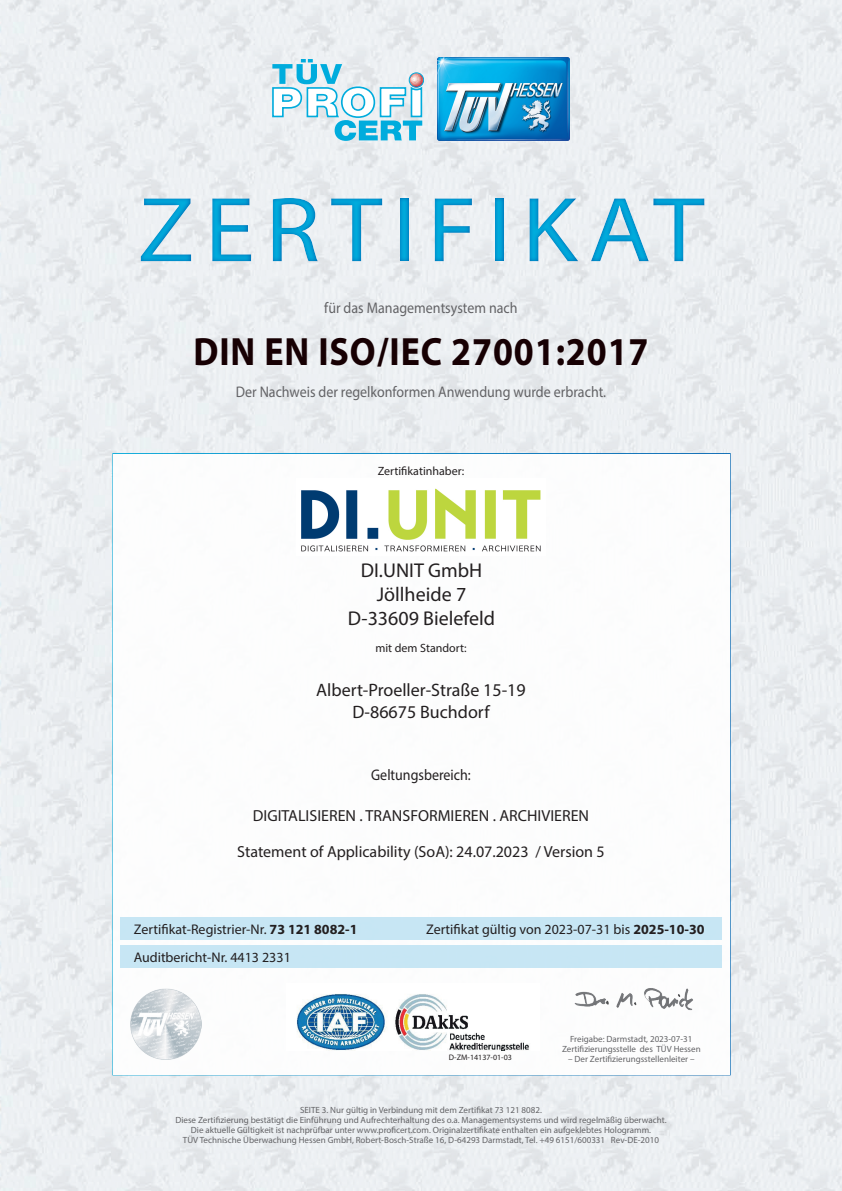
<style>
.page{position:relative;width:842px;height:1191px;background:#fff}
.page>*{position:absolute;margin:0;border:0;box-sizing:border-box;transform-origin:0 0}
.t1{font:93px "Myriad Pro";letter-spacing:.1em;color:#00acdd;scale:1.1 1}
.t2{font:700 39.6px "Myriad Pro";letter-spacing:.025em;color:#170003;scale:.91 1}
.t3{font:20px/24px "Myriad Pro";color:#231f20;text-align:center}
.t4{font:18px/21.6px "Myriad Pro";color:#231f20;text-align:center}
.t5{font:16px "Myriad Pro";color:#231f20}
.t6{font:15.4px "Myriad Pro";color:#636366;scale:.91 1}
.t7{font:15.4px "Myriad Pro";color:#231f20;scale:.91 1}
.t8{font:14px/28.1px "Myriad Pro";color:#231f20}
.t9{font:12px "Myriad Pro";color:#231f20}
.t10{font:9px/10px "Myriad Pro";color:#636366;text-align:center}
.t11{font:8px "Myriad Pro";color:#231f20}
.s1{font-weight:700}
</style>
<div class="page">
<img style="left:0;top:0;width:842px;height:1191px">
<img style="left:437px;top:57px;width:132px;height:83px">
<svg style="left:272px;top:59px;width:152px;height:82px"></svg>
<div style="left:112px;top:453px;width:619px;height:622px;background:#fff;border:2px solid #fff"></div>
<div style="left:120px;top:945px;width:602px;height:23px;background:#c1e4f4"></div>
<div style="left:121px;top:917px;width:601px;height:22px;background:#c1e4f4"></div>
<img style="left:746px;top:895px;width:77px;height:55px">
<img style="left:736px;top:795px;width:97px;height:40px">
<img style="left:737px;top:681px;width:95px;height:34px">
<img style="left:738px;top:576px;width:93px;height:35px">
<img style="left:737px;top:479px;width:91px;height:36px">
<img style="left:731px;top:1082px;width:99px;height:52px">
<img style="left:574px;top:988px;width:119px;height:23px">
<img style="left:297px;top:994px;width:232px;height:57px">
<div style="left:0;top:172px;width:842px;height:114px;background:#006bb6;opacity:.75"></div>
<img style="left:301px;top:488px;width:240px;height:64px">
<img style="left:130px;top:988px;width:71px;height:71px">
<h1 class="t1" style="left:138px;top:173px;width:517px">ZERTIFIKAT</h1>
<h3 class="t6" style="left:324px;top:298px;width:214px">für das Managementsystem nach</h3>
<h2 class="t2" style="left:193px;top:326px;width:502px">DIN EN ISO/IEC 27001:2017</h2>
<h3 class="t6" style="left:236px;top:382px;width:408px">Der Nachweis der regelkonformen Anwendung wurde erbracht.</h3>
<h3 class="t9" style="left:378px;top:464px;width:88px">Zertifikatinhaber:</h3>
<h3 class="t3" style="left:348px;top:558px;width:149px">DI.UNIT GmbH<br>Jöllheide 7<br>D-33609 Bielefeld</h3>
<h3 class="t9" style="left:375px;top:640px;width:92px">mit dem Standort:</h3>
<h3 class="t4" style="left:316px;top:679px;width:211px">Albert-Proeller-Straße 15-19<br>D-86675 Buchdorf</h3>
<h3 class="t7" style="left:371px;top:765px;width:111px">Geltungsbereich:</h3>
<h3 class="t5" style="left:253px;top:806px;width:338px">DIGITALISIEREN . TRANSFORMIEREN . ARCHIVIEREN</h3>
<h3 class="t5" style="left:237px;top:842px;width:369px">Statement of Applicability (SoA): 24.07.2023 / Version 5</h3>
<h3 class="t8" style="left:134px;top:915px;width:225px">Zertifikat-Registrier-Nr. <span class="s1">73 121 8082-1<br></span>Auditbericht-Nr. 4413 2331</h3>
<h3 class="t8" style="left:426px;top:915px;width:280px">Zertifikat gültig von 2023-07-31 bis <span class="s1">2025-10-30</span></h3>
<p class="t11" style="left:449px;top:1052px;width:64px">D-ZM-14137-01-03</p>
<p class="t10" style="left:562px;top:1034px;width:140px">Freigabe: Darmstadt, 2023-07-31<br>Zertifizierungsstelle des TÜV Hessen</p>
<p class="t10" style="left:568px;top:1054px;width:128px">– Der Zertifizierungsstellenleiter –</p>
<p class="t10" style="left:175px;top:1105px;width:493px">SEITE 3. Nur gültig in Verbindung mit dem Zertifikat 73 121 8082.<br>Diese Zertifizierung bestätigt die Einführung und Aufrechterhaltung des o.a. Managementsystems und wird regelmäßig überwacht.<br>Die aktuelle Gültigkeit ist nachprüfbar unter www.proficert.com. Originalzertifikate enthalten ein aufgeklebtes Hologramm.<br>TÜV Technische Überwachung Hessen GmbH, Robert-Bosch-Straße 16, D-64293 Darmstadt, Tel. +49 6151/600331 Rev-DE-2010</p>
</div>
